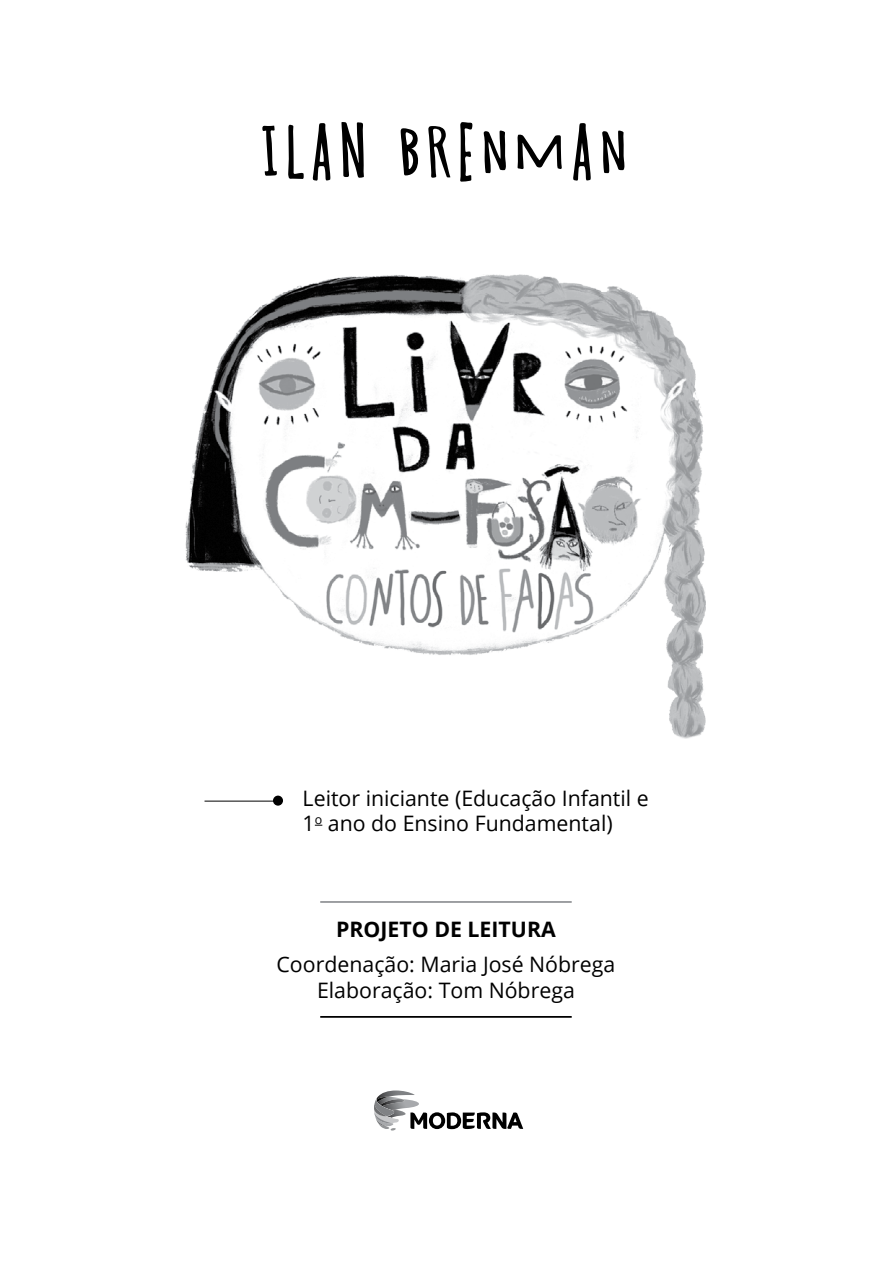
<style>
.page{position:relative;width:893px;height:1263px;background:#fff}
.page>*{position:absolute;margin:0;border:0;box-sizing:border-box;transform-origin:0 0}
.t1{font:21.3px/25.5px "Open Sans";color:#000;text-align:center}
.t2{font:700 21.3px "Open Sans";color:#000}
.t3{font:12.45px "Open Sans";color:#000}
.s1{font-size:21.3px}
</style>
<div class="page">
<hr style="left:320px;top:901px;width:252px;height:2px;background:#939598">
<hr style="left:320px;top:1016px;width:252px;height:2px;background:#000">
<hr style="left:205px;top:801px;width:75px;height:1px;background:#000">
<div style="left:273px;top:796px;width:10px;height:10px;background:#000;border-radius:50%"></div>
<svg style="left:374px;top:1090px;width:149px;height:40px"></svg>
<svg style="left:262px;top:126px;width:15px;height:50px"></svg>
<svg style="left:288px;top:125px;width:16px;height:54px"></svg>
<svg style="left:312px;top:123px;width:19px;height:58px"></svg>
<svg style="left:341px;top:122px;width:23px;height:56px"></svg>
<svg style="left:401px;top:128px;width:17px;height:47px"></svg>
<svg style="left:428px;top:126px;width:22px;height:52px"></svg>
<svg style="left:460px;top:122px;width:12px;height:60px"></svg>
<svg style="left:484px;top:131px;width:22px;height:42px"></svg>
<svg style="left:518px;top:135px;width:44px;height:34px"></svg>
<svg style="left:573px;top:123px;width:18px;height:58px"></svg>
<svg style="left:602px;top:131px;width:22px;height:42px"></svg>
<img style="left:185px;top:274px;width:520px;height:465px">
<p class="t1" style="left:303px;top:785px;width:348px">Leitor iniciante (Educação Infantil e</p>
<p class="t1" style="left:328px;top:810px;width:286px">ano do Ensino Fundamental(</p>
<p class="t3" style="left:303px;top:811px;width:21px">o<span class="s1">1</span></p>
<p class="t2" style="left:336px;top:914px;width:221px">PROJETO DE LEITURA</p>
<p class="t1" style="left:277px;top:951px;width:340px">Coordenação: Maria José Nóbrega<br>Elaboração: Tom Nóbrega</p>
</div>
